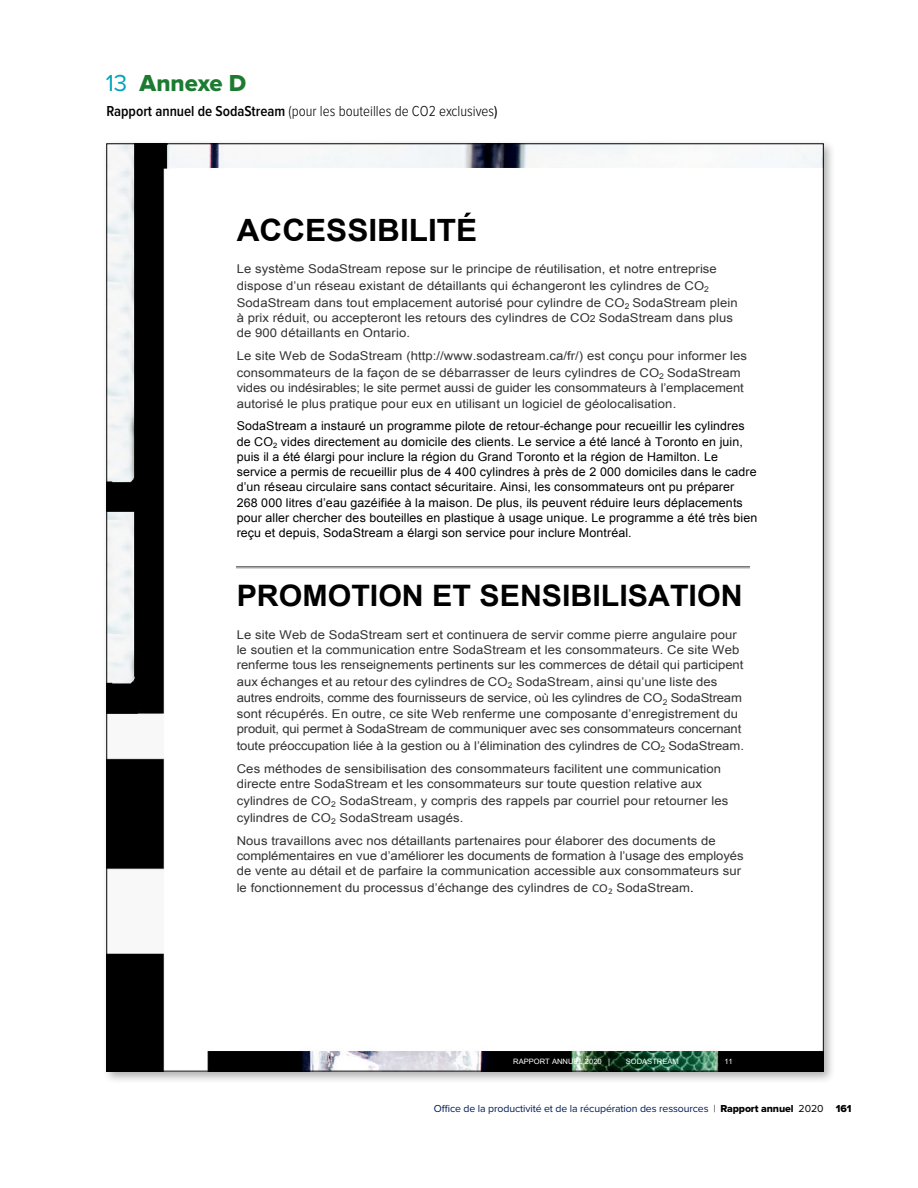
<style>
.page{position:relative;width:918px;height:1188px;background:#fff}
.page>*{position:absolute;margin:0;border:0;box-sizing:border-box;transform-origin:0 0}
.t1{font:700 30.75px "Arial";color:#000}
.t2{font:700 29.55px "Arial";color:#000}
.t3{font:24px "Proxima Nova Extrabld";color:#1c7b31}
.t4{font:300 15px "Proxima Nova Cond";color:#000101}
.t5{font:12.15px/16.6px "Arial";letter-spacing:.01em;color:#343235;scale:1.08 1}
.t6{font:12.15px/15.3px "Arial";letter-spacing:.01em;color:#000}
.t7{font:10.5px "Proxima Nova";letter-spacing:-.01em;color:#001a54}
.t8{font:7.35px "Arial";color:#fff}
.s1{font-family:"Proxima Nova";color:#00a5b8}
.s2{font-weight:600}
.s3{font-weight:400}
.s4{font-size:9.75px}
.s5{font-family:"Calibri"}
.s6{color:#000}
.s7{font-family:"Proxima Nova Extrabld";color:#000}
</style>
<div class="page">
<div style="left:103px;top:139px;width:733px;height:945px;background:#424345;opacity:.42"></div>
<img style="left:109px;top:146px;width:713px;height:923px">
<img style="left:237px;top:566px;width:512px;height:2px">
<h3 class="t3" style="left:106px;top:70px;width:142px"><span class="s1">13</span> Annexe D</h3>
<p class="t4" style="left:106px;top:103px;width:393px"><span class="s2">Rapport annuel de SodaStream</span> (pour les bouteilles de CO2 exclusives<span class="s3">)</span></p>
<h1 class="t1" style="left:237px;top:209px;width:242px">ACCESSIBILITÉ</h1>
<p class="t5" style="left:237px;top:261px;width:465px">Le système SodaStream repose sur le principe de réutilisation, et notre entreprise dispose d’un réseau existant de détaillants qui échangeront les cylindres de CO<sub>2<br></sub>SodaStream dans tout emplacement autorisé pour cylindre de CO<sub>2</sub> SodaStream plein</p>
<p class="t5" style="left:237px;top:311px;width:461px;line-height:15px">à prix réduit, ou accepteront les retours des cylindres de CO<span class="s4">2</span> SodaStream dans plus de 900 détaillants en Ontario.</p>
<p class="t5" style="left:237px;top:348px;width:474px;line-height:15.8px">Le site Web de SodaStream (http://www.sodastream.ca/fr/) est conçu pour informer les consommateurs de la façon de se débarrasser de leurs cylindres de CO<sub>2</sub> SodaStream vides ou indésirables; le site permet aussi de guider les consommateurs à l’emplacement autorisé le plus pratique pour eux en utilisant un logiciel de géolocalisation.</p>
<p class="t6" style="left:237px;top:418px;width:522px">SodaStream a instauré un programme pilote de retour-échange pour recueillir les cylindres de CO<sub>2</sub> vides directement au domicile des clients. Le service a été lancé à Toronto en juin, puis il a été élargi pour inclure la région du Grand Toronto et la région de Hamilton. Le service a permis de recueillir plus de 4 400 cylindres à près de 2 000 domiciles dans le cadre d’un réseau circulaire sans contact sécuritaire. Ainsi, les consommateurs ont pu préparer 268 000 litres d’eau gazéifiée à la maison. De plus, ils peuvent réduire leurs déplacements pour aller chercher des bouteilles en plastique à usage unique. Le programme a été très bien reçu et depuis, SodaStream a élargi son service pour inclure Montréal.</p>
<h2 class="t2" style="left:237px;top:576px;width:507px">PROMOTION ET SENSIBILISATION</h2>
<p class="t5" style="left:237px;top:626px;width:471px;line-height:15.9px">Le site Web de SodaStream sert et continuera de servir comme pierre angulaire pour le soutien et la communication entre SodaStream et les consommateurs. Ce site Web renferme tous les renseignements pertinents sur les commerces de détail qui participent aux échanges et au retour des cylindres de CO<sub>2</sub> SodaStream, ainsi qu’une liste des autres endroits, comme des fournisseurs de service, où les cylindres de CO<sub>2</sub> SodaStream</p>
<p class="t5" style="left:237px;top:706px;width:469px;line-height:15.3px">sont récupérés. En outre, ce site Web renferme une composante d’enregistrement du produit, qui permet à SodaStream de communiquer avec ses consommateurs concernant</p>
<p class="t5" style="left:237px;top:734px;width:471px;line-height:23.1px">toute préoccupation liée à la gestion ou à l’élimination des cylindres de CO<sub>2</sub> SodaStream.<br>Ces méthodes de sensibilisation des consommateurs facilitent une communication</p>
<p class="t5" style="left:237px;top:776px;width:457px">directe entre SodaStream et les consommateurs sur toute question relative aux cylindres de CO<sub>2</sub> SodaStream, y compris des rappels par courriel pour retourner les cylindres de CO<sub>2</sub> SodaStream usagés.</p>
<p class="t5" style="left:237px;top:833px;width:471px;line-height:15.1px">Nous travaillons avec nos détaillants partenaires pour élaborer des documents de complémentaires en vue d’améliorer les documents de formation à l’usage des employés de vente au détail et de parfaire la communication accessible aux consommateurs sur</p>
<p class="t5" style="left:237px;top:880px;width:425px">le fonctionnement du processus d’échange des cylindres de <span class="s5">CO</span><sub>2</sub> SodaStream<span class="s6">.</span></p>
<p class="t8" style="left:513px;top:1057px;width:98px">RAPPORT ANNUEL 2020 |</p>
<p class="t8" style="left:626px;top:1057px;width:55px">SODASTREAM</p>
<p class="t8" style="left:724px;top:1057px;width:10px">11</p>
<p class="t7" style="left:434px;top:1104px;width:419px">Office de la productivité et de la récupération des ressources <span class="s6">|</span> <span class="s7">Rapport annuel</span> <span class="s6">2020</span> <span class="s7">161</span></p>
</div>
